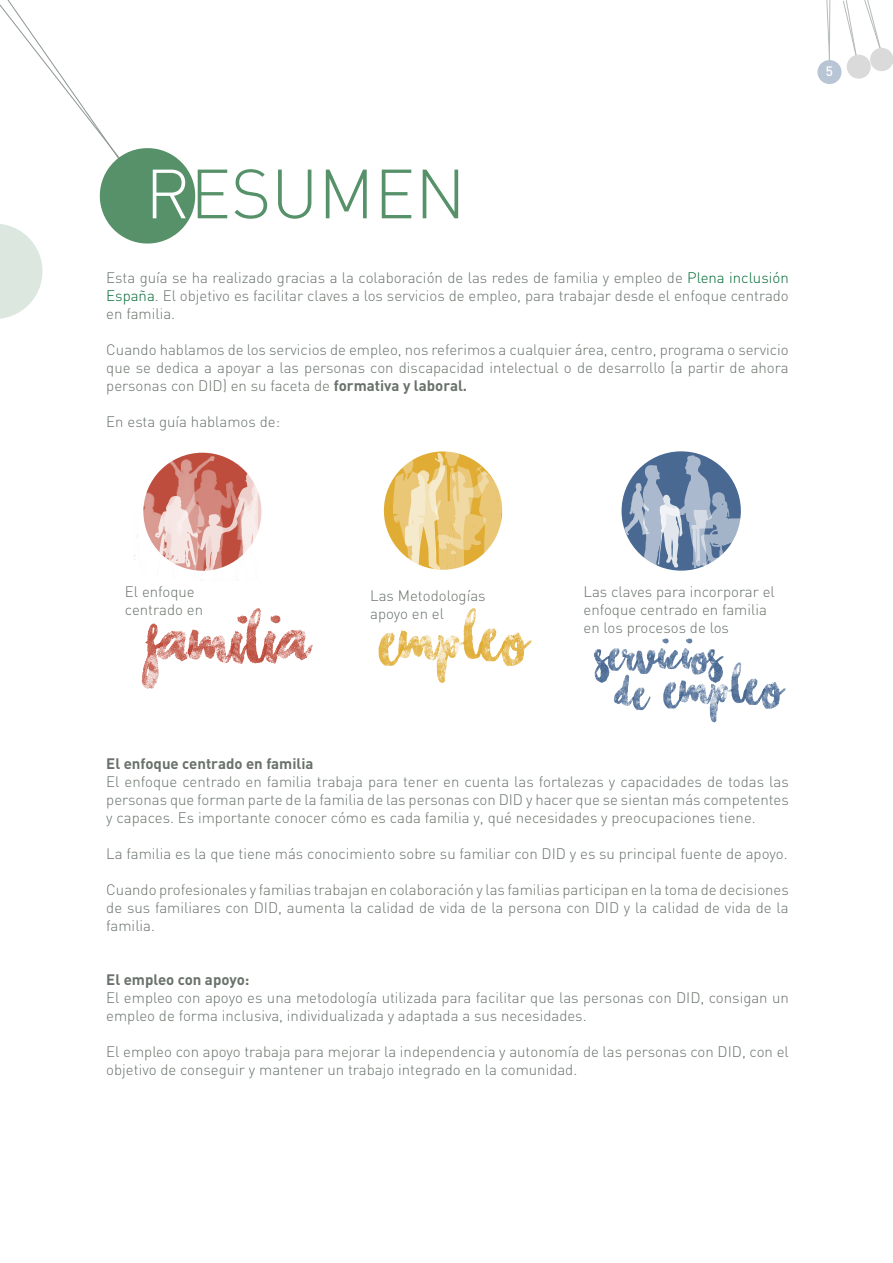
<style>
.page{position:relative;width:893px;height:1263px;background:#fff}
.page>*{position:absolute;margin:0;border:0;box-sizing:border-box;transform-origin:0 0}
.t1{font:300 68.4px "DIN";color:#569169}
.t2{font:300 15px/18px "DIN";color:#68726a}
.t3{font:700 15px "DIN";color:#68726a}
.t4{font:500 13.5px "DIN";color:#fff}
.s1{color:#fff}
.s2{color:#006934}
.s3{font-weight:700}
</style>
<div class="page">
<svg style="left:826px;top:0;width:4px;height:60px"></svg>
<div style="left:817px;top:60px;width:25px;height:24px;background:#b8c5d5;border-radius:50%"></div>
<svg style="left:864px;top:0;width:17px;height:50px"></svg>
<svg style="left:843px;top:0;width:15px;height:61px"></svg>
<div style="left:847px;top:55px;width:24px;height:24px;background:#dadada;border-radius:50%"></div>
<div style="left:870px;top:48px;width:23px;height:23px;background:#dadada;border-radius:50%"></div>
<svg style="left:621px;top:451px;width:120px;height:120px"></svg>
<div style="left:384px;top:451px;width:118px;height:119px;background:#e0ac33;border-radius:50%"></div>
<svg style="left:393px;top:451px;width:110px;height:119px"></svg>
<img style="left:134px;top:460px;width:40px;height:100px">
<img style="left:174px;top:456px;width:71px;height:15px">
<svg style="left:155px;top:471px;width:107px;height:110px"></svg>
<svg style="left:142px;top:608px;width:171px;height:81px"></svg>
<svg style="left:378px;top:608px;width:153px;height:75px"></svg>
<svg style="left:594px;top:638px;width:192px;height:84px"></svg>
<svg style="left:0;top:0;width:196px;height:319px"></svg>
<h1 class="t1" style="left:145px;top:148px;width:322px"><span class="s1">R</span>ESUMEN</h1>
<p class="t2" style="left:106px;top:268px;width:684px;text-align:justify">Esta guía se ha realizado gracias a la colaboración de las redes de familia y empleo de <span class="s2">Plena inclusión España</span>. El objetivo es facilitar claves a los servicios de empleo, para trabajar desde el enfoque centrado en familia.</p>
<p class="t2" style="left:106px;top:340px;width:684px;text-align:justify">Cuando hablamos de los servicios de empleo, nos referimos a cualquier área, centro, programa o servicio que se dedica a apoyar a las personas con discapacidad intelectual o de desarrollo (a partir de ahora personas con DID) en su faceta de <span class="s3">formativa y laboral.</span></p>
<p class="t2" style="left:106px;top:412px;width:175px">En esta guía hablamos de:</p>
<p class="t4" style="left:826px;top:62px;width:9px">5</p>
<p class="t2" style="left:125px;top:582px;width:80px">El enfoque centrado en</p>
<p class="t2" style="left:370px;top:586px;width:117px">Las Metodologías apoyo en el</p>
<p class="t2" style="left:583px;top:582px;width:193px">Las claves para incorporar el enfoque centrado en familia en los procesos de los</p>
<p class="t3" style="left:106px;top:753px;width:209px">El enfoque centrado en familia</p>
<p class="t2" style="left:106px;top:772px;width:684px;text-align:justify">El enfoque centrado en familia trabaja para tener en cuenta las fortalezas y capacidades de todas las personas que forman parte de la familia de las personas con DID y hacer que se sientan más competentes y capaces. Es importante conocer cómo es cada familia y, qué necesidades y preocupaciones tiene.</p>
<p class="t2" style="left:106px;top:844px;width:683px">La familia es la que tiene más conocimiento sobre su familiar con DID y es su principal fuente de apoyo.</p>
<p class="t2" style="left:106px;top:880px;width:684px;text-align:justify">Cuando profesionales y familias trabajan en colaboración y las familias participan en la toma de decisiones de sus familiares con DID, aumenta la calidad de vida de la persona con DID y la calidad de vida de la familia.</p>
<p class="t3" style="left:106px;top:969px;width:145px">El empleo con apoyo:</p>
<p class="t2" style="left:106px;top:988px;width:684px">El empleo con apoyo es una metodología utilizada para facilitar que las personas con DID, consigan un empleo de forma inclusiva, individualizada y adaptada a sus necesidades.</p>
<p class="t2" style="left:106px;top:1042px;width:684px">El empleo con apoyo trabaja para mejorar la independencia y autonomía de las personas con DID, con el objetivo de conseguir y mantener un trabajo integrado en la comunidad.</p>
</div>
